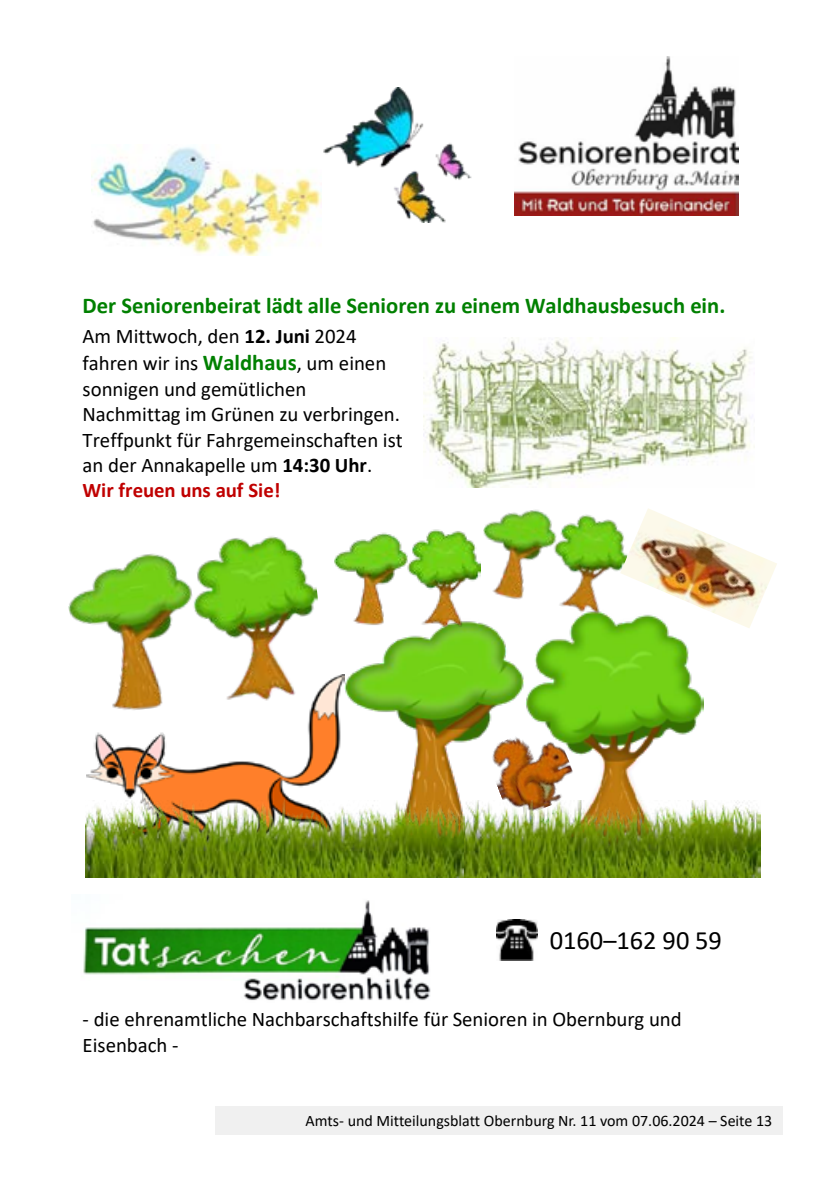
<style>
.page{position:relative;width:840px;height:1191px;background:#fff}
.page>*{position:absolute;margin:0;border:0;box-sizing:border-box;transform-origin:0 0}
.t1{font:26.4px "Calibri";letter-spacing:-.005em;color:#000}
.t2{font:700 22.6px "Calibri";color:#008000}
.t3{font:20.8px/25.6px "Calibri";color:#000}
.t4{font:16px "Calibri";color:#000}
.s1{font-weight:700}
.s2{font-weight:700;font-size:22.6px;color:#008000}
.s3{font-weight:700;color:#c00000}
</style>
<div class="page">
<div style="left:215px;top:1106px;width:567px;height:28px;background:#f0f0f0"></div>
<img style="left:496px;top:919px;width:41px;height:41px">
<img style="left:344px;top:619px;width:358px;height:181px">
<img style="left:334px;top:529px;width:146px;height:99px">
<img style="left:472px;top:509px;width:147px;height:110px">
<img style="left:87px;top:674px;width:257px;height:126px">
<img style="left:321px;top:88px;width:151px;height:135px">
<img style="left:514px;top:57px;width:224px;height:158px">
<img style="left:83px;top:900px;width:348px;height:100px">
<img style="left:423px;top:337px;width:329px;height:150px">
<img style="left:68px;top:536px;width:260px;height:186px">
<img style="left:482px;top:721px;width:99px;height:79px">
<img style="left:91px;top:147px;width:230px;height:108px">
<img style="left:619px;top:508px;width:157px;height:120px">
<img style="left:85px;top:800px;width:675px;height:78px">
<p class="t2" style="left:82px;top:289px;width:644px">Der Seniorenbeirat lädt alle Senioren zu einem Waldhausbesuch ein.</p>
<p class="t3" style="left:82px;top:323px;width:321px">Am Mittwoch, den <span class="s1">12. Juni</span> 2024 fahren wir ins <span class="s2">Waldhaus</span>, um einen sonnigen und gemütlichen<br>Nachmittag im Grünen zu verbringen.<br>Treffpunkt für Fahrgemeinschaften ist an der Annakapelle um <span class="s1">14:30 Uhr</span>.<br><span class="s3">Wir freuen uns auf Sie!</span></p>
<p class="t1" style="left:549px;top:922px;width:173px">0160–162 90 59</p>
<p class="t3" style="left:83px;top:1006px;width:600px">- die ehrenamtliche Nachbarschaftshilfe für Senioren in Obernburg und<br>Eisenbach -</p>
<p class="t4" style="left:305px;top:1109px;width:468px">Amts- und Mitteilungsblatt Obernburg Nr. 11 vom 07.06.2024 – Seite 13</p>
</div>
